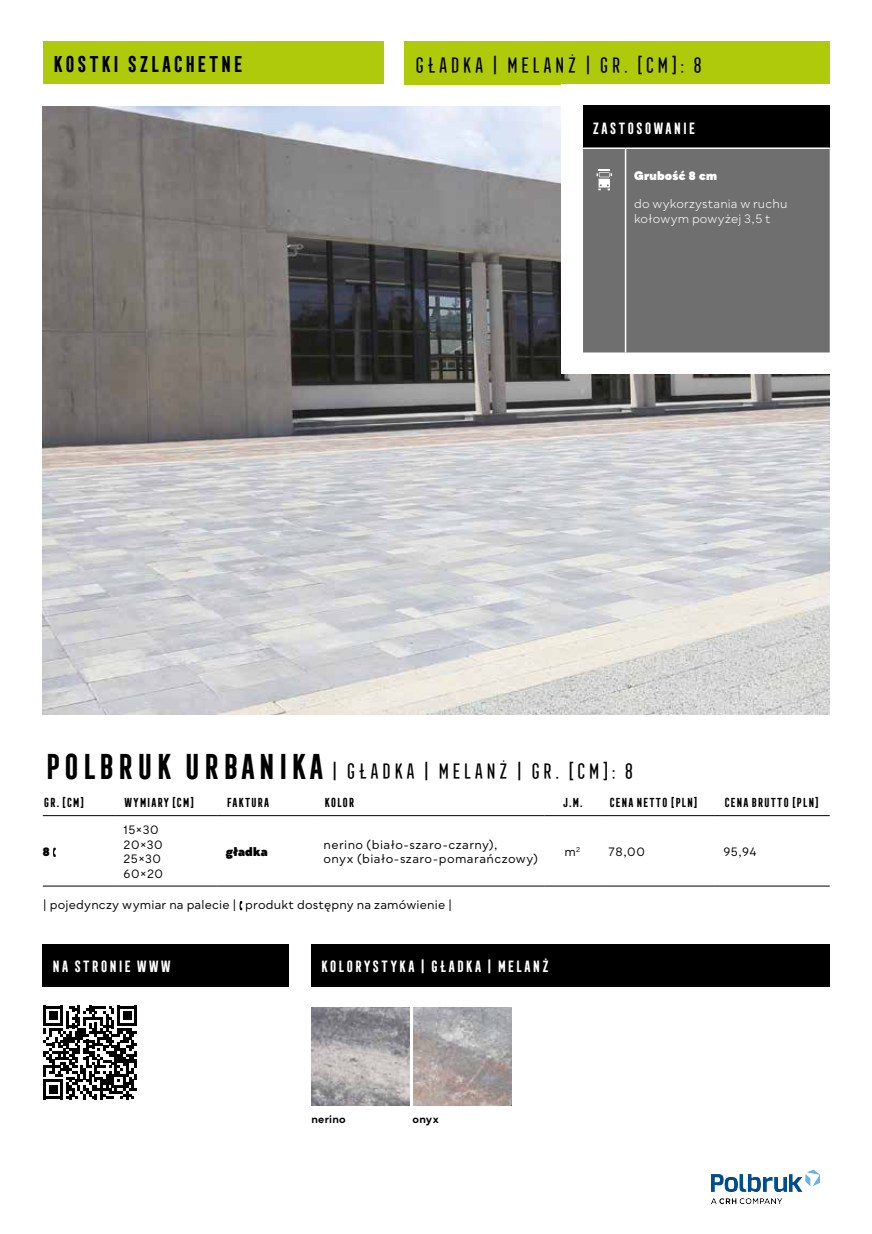
<style>
.page{position:relative;width:872px;height:1234px;background:#fff}
.page>*{position:absolute;margin:0;border:0;box-sizing:border-box;transform-origin:0 0}
.t1{font:21px "Frontage Condensed";letter-spacing:.01em;color:#000}
.t2{font:700 21px "Frontage Condensed";letter-spacing:.015em;color:#000}
.t3{font:700 15px "Frontage Condensed";letter-spacing:.03em;color:#fff}
.t4{font:12px/14.4px "Qualion";letter-spacing:.025em;color:#000}
.t5{font:700 12px "Frontage Condensed";letter-spacing:-.03em;color:#000}
.t6{font:12px/14.4px "Qualion";letter-spacing:.015em;color:#fff}
.t7{font:900 12px "Qualion";letter-spacing:.02em;color:#fff}
.t8{font:900 12px "Qualion";letter-spacing:.01em;color:#000}
.t9{font:700 10.5px "Qualion";letter-spacing:.02em;color:#000}
.s1{font-weight:700;font-size:33px}
</style>
<div class="page">
<div style="left:43px;top:41px;width:340px;height:43px;background:#afca0b"></div>
<div style="left:405px;top:41px;width:425px;height:44px;background:#afca0b"></div>
<hr style="left:43px;top:885px;width:72px;height:1px;background:#000">
<hr style="left:115px;top:885px;width:102px;height:1px;background:#000">
<hr style="left:217px;top:885px;width:98px;height:1px;background:#000">
<hr style="left:545px;top:885px;width:55px;height:1px;background:#000">
<hr style="left:315px;top:885px;width:230px;height:1px;background:#000">
<hr style="left:600px;top:885px;width:115px;height:1px;background:#000">
<hr style="left:715px;top:885px;width:114px;height:1px;background:#000">
<hr style="left:43px;top:815px;width:72px;height:1px;background:#000">
<hr style="left:115px;top:815px;width:102px;height:1px;background:#000">
<hr style="left:217px;top:815px;width:98px;height:1px;background:#000">
<hr style="left:315px;top:815px;width:230px;height:1px;background:#000">
<hr style="left:545px;top:815px;width:55px;height:1px;background:#000">
<hr style="left:600px;top:815px;width:115px;height:1px;background:#000">
<hr style="left:715px;top:815px;width:114px;height:1px;background:#000">
<svg style="left:53px;top:847px;width:3px;height:9px"></svg>
<svg style="left:239px;top:901px;width:3px;height:9px"></svg>
<img style="left:43px;top:106px;width:786px;height:608px">
<div style="left:562px;top:84px;width:289px;height:289px;background:#fff"></div>
<div style="left:583px;top:106px;width:246px;height:42px;background:#000"></div>
<div style="left:583px;top:149px;width:246px;height:203px;background:#706f6f"></div>
<hr style="left:583px;top:147px;width:42px;height:2px;background:#fff">
<hr style="left:625px;top:147px;width:204px;height:2px;background:#fff">
<hr style="left:625px;top:149px;width:1px;height:203px;background:#fff">
<svg style="left:596px;top:169px;width:16px;height:21px"></svg>
<svg style="left:43px;top:1005px;width:94px;height:94px"></svg>
<div style="left:43px;top:943px;width:246px;height:43px;background:#000"></div>
<div style="left:311px;top:943px;width:519px;height:43px;background:#000"></div>
<img style="left:311px;top:1007px;width:98px;height:98px">
<img style="left:413px;top:1007px;width:98px;height:98px">
<img style="left:711px;top:1169px;width:109px;height:35px">
<h1 class="t2" style="left:52px;top:53px;width:193px">KOSTKI SZLACHETNE</h1>
<h1 class="t1" style="left:413px;top:53px;width:291px">GŁADKA | MELANŻ | GR. [CM]: 8</h1>
<p class="t3" style="left:591px;top:120px;width:105px">ZASTOSOWANIE</p>
<p class="t7" style="left:634px;top:168px;width:84px">Grubość 8 cm</p>
<p class="t6" style="left:634px;top:197px;width:155px">do wykorzystania w ruchu kołowym powyżej 3,5 t</p>
<h1 class="t1" style="left:43px;top:759px;width:593px"><span class="s1">POLBRUK URBANIKA</span> | GŁADKA | MELANŻ | GR. [CM]: 8</h1>
<p class="t5" style="left:43px;top:795px;width:43px">GR. [CM]</p>
<p class="t5" style="left:124px;top:795px;width:72px">WYMIARY [CM]</p>
<p class="t5" style="left:226px;top:795px;width:45px">FAKTURA</p>
<p class="t5" style="left:323px;top:795px;width:33px">KOLOR</p>
<p class="t5" style="left:562px;top:795px;width:22px">J.M.</p>
<p class="t5" style="left:608px;top:795px;width:91px">CENA NETTO [PLN]</p>
<p class="t5" style="left:723px;top:795px;width:97px">CENA BRUTTO [PLN]</p>
<p class="t8" style="left:43px;top:844px;width:8px">8</p>
<p class="t4" style="left:124px;top:822px;width:41px">15×30<br>20×30<br>25×30<br>60×20</p>
<p class="t8" style="left:226px;top:844px;width:43px">gładka</p>
<p class="t4" style="left:323px;top:837px;width:216px">nerino (biało-szaro-czarny),<br>onyx (biało-szaro-pomarańczowy)</p>
<p class="t4" style="left:564px;top:844px;width:17px">m<sup>2</sup></p>
<p class="t4" style="left:608px;top:844px;width:38px">78,00</p>
<p class="t4" style="left:723px;top:844px;width:35px">95,94</p>
<p class="t4" style="left:43px;top:897px;width:411px">| pojedynczy wymiar na palecie | produkt dostępny na zamówienie |</p>
<p class="t3" style="left:51px;top:957px;width:121px">NA STRONIE WWW</p>
<p class="t3" style="left:320px;top:957px;width:231px">KOLORYSTYKA | GŁADKA | MELANŻ</p>
<p class="t9" style="left:311px;top:1112px;width:36px">nerino</p>
<p class="t9" style="left:412px;top:1112px;width:28px">onyx</p>
</div>
